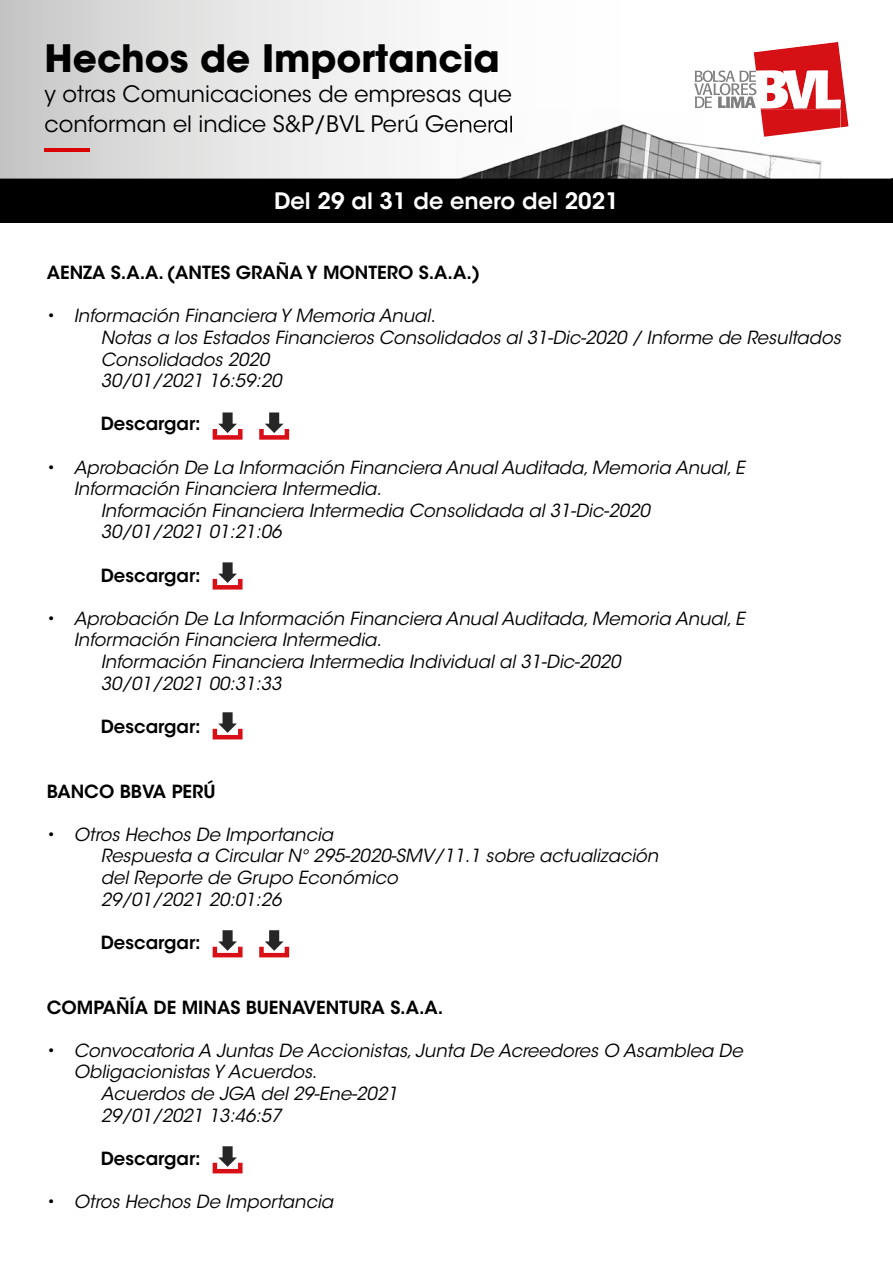
<style>
.page{position:relative;width:893px;height:1263px;background:#fff}
.page>*{position:absolute;margin:0;border:0;box-sizing:border-box;transform-origin:0 0}
.t1{font:700 37.5px "ITC Avant Garde Std";color:#000}
.t2{font:22.5px/30px "ITC Avant Garde Std";color:#000}
.t3{font:600 22.5px "ITC Avant Garde Std";color:#fff}
.t4{font:italic 18px/21.6px "ITC Avant Garde Std";color:#000}
.t5{font:600 18px "ITC Avant Garde Std";color:#000}
.s1{font-style:normal}
</style>
<div class="page">
<div style="left:0;top:179px;width:893px;height:44px;background:#000"></div>
<svg style="left:0;top:0;width:892px;height:179px"></svg>
<img style="left:754px;top:42px;width:94px;height:85px">
<svg style="left:694px;top:71px;width:62px;height:37px"></svg>
<img style="left:456px;top:109px;width:384px;height:70px">
<img style="left:456px;top:115px;width:56px;height:20px">
<img style="left:456px;top:116px;width:56px;height:17px">
<img style="left:761px;top:109px;width:79px;height:28px">
<hr style="left:45px;top:148px;width:45px;height:3px;background:#d90300">
<svg style="left:213px;top:412px;width:30px;height:28px"></svg>
<svg style="left:259px;top:412px;width:30px;height:28px"></svg>
<svg style="left:213px;top:562px;width:30px;height:27px"></svg>
<svg style="left:213px;top:712px;width:30px;height:27px"></svg>
<svg style="left:213px;top:930px;width:30px;height:27px"></svg>
<svg style="left:259px;top:930px;width:30px;height:27px"></svg>
<svg style="left:213px;top:1146px;width:30px;height:27px"></svg>
<h1 class="t1" style="left:45px;top:34px;width:457px">Hechos de Importancia</h1>
<p class="t2" style="left:45px;top:80px;width:470px">y otras Comunicaciones de empresas que conforman el indice S&amp;P/BVL Perú General</p>
<p class="t3" style="left:274px;top:187px;width:346px">Del 29 al 31 de enero del 2021</p>
<p class="t5" style="left:47px;top:261px;width:435px">AENZA S.A.A. (ANTES GRAÑA Y MONTERO S.A.A.)</p>
<p class="t4" style="left:101px;top:305px;width:742px;text-indent:-54px"><span class="s1">•</span> Información Financiera Y Memoria Anual.<br>Notas a los Estados Financieros Consolidados al 31-Dic-2020 / Informe de Resultados Consolidados 2020<br>30/01/2021 16:59:20</p>
<p class="t5" style="left:101px;top:412px;width:102px">Descargar:</p>
<p class="t4" style="left:47px;top:457px;width:699px"><span class="s1">•</span> Aprobación De La Información Financiera Anual Auditada, Memoria Anual, E</p>
<p class="t4" style="left:74px;top:478px;width:309px">Información Financiera Intermedia.</p>
<p class="t4" style="left:101px;top:500px;width:551px">Información Financiera Intermedia Consolidada al 31-Dic-2020</p>
<p class="t4" style="left:101px;top:521px;width:182px">30/01/2021 01:21:06</p>
<p class="t5" style="left:101px;top:563px;width:102px">Descargar:</p>
<p class="t4" style="left:47px;top:608px;width:699px"><span class="s1">•</span> Aprobación De La Información Financiera Anual Auditada, Memoria Anual, E</p>
<p class="t4" style="left:74px;top:629px;width:309px">Información Financiera Intermedia.</p>
<p class="t4" style="left:101px;top:651px;width:521px">Información Financiera Intermedia Individual al 31-Dic-2020</p>
<p class="t4" style="left:101px;top:673px;width:182px">30/01/2021 00:31:33</p>
<p class="t5" style="left:101px;top:715px;width:102px">Descargar:</p>
<p class="t5" style="left:47px;top:779px;width:170px">BANCO BBVA PERÚ</p>
<p class="t4" style="left:101px;top:824px;width:559px;text-indent:-54px"><span class="s1">•</span> Otros Hechos De Importancia<br>Respuesta a Circular N° 295-2020-SMV/11.1 sobre actualización del Reporte de Grupo Económico<br>29/01/2021 20:01:26</p>
<p class="t5" style="left:101px;top:931px;width:102px">Descargar:</p>
<p class="t5" style="left:47px;top:995px;width:398px">COMPAÑÍA DE MINAS BUENAVENTURA S.A.A.</p>
<p class="t4" style="left:47px;top:1040px;width:697px"><span class="s1">•</span> Convocatoria A Juntas De Accionistas, Junta De Acreedores O Asamblea De</p>
<p class="t4" style="left:74px;top:1061px;width:245px">Obligacionistas Y Acuerdos.</p>
<p class="t4" style="left:101px;top:1083px;width:298px">Acuerdos de JGA del 29-Ene-2021</p>
<p class="t4" style="left:101px;top:1105px;width:182px">29/01/2021 13:46:57</p>
<p class="t5" style="left:101px;top:1147px;width:102px">Descargar:</p>
<p class="t4" style="left:47px;top:1191px;width:288px"><span class="s1">•</span> Otros Hechos De Importancia</p>
</div>
